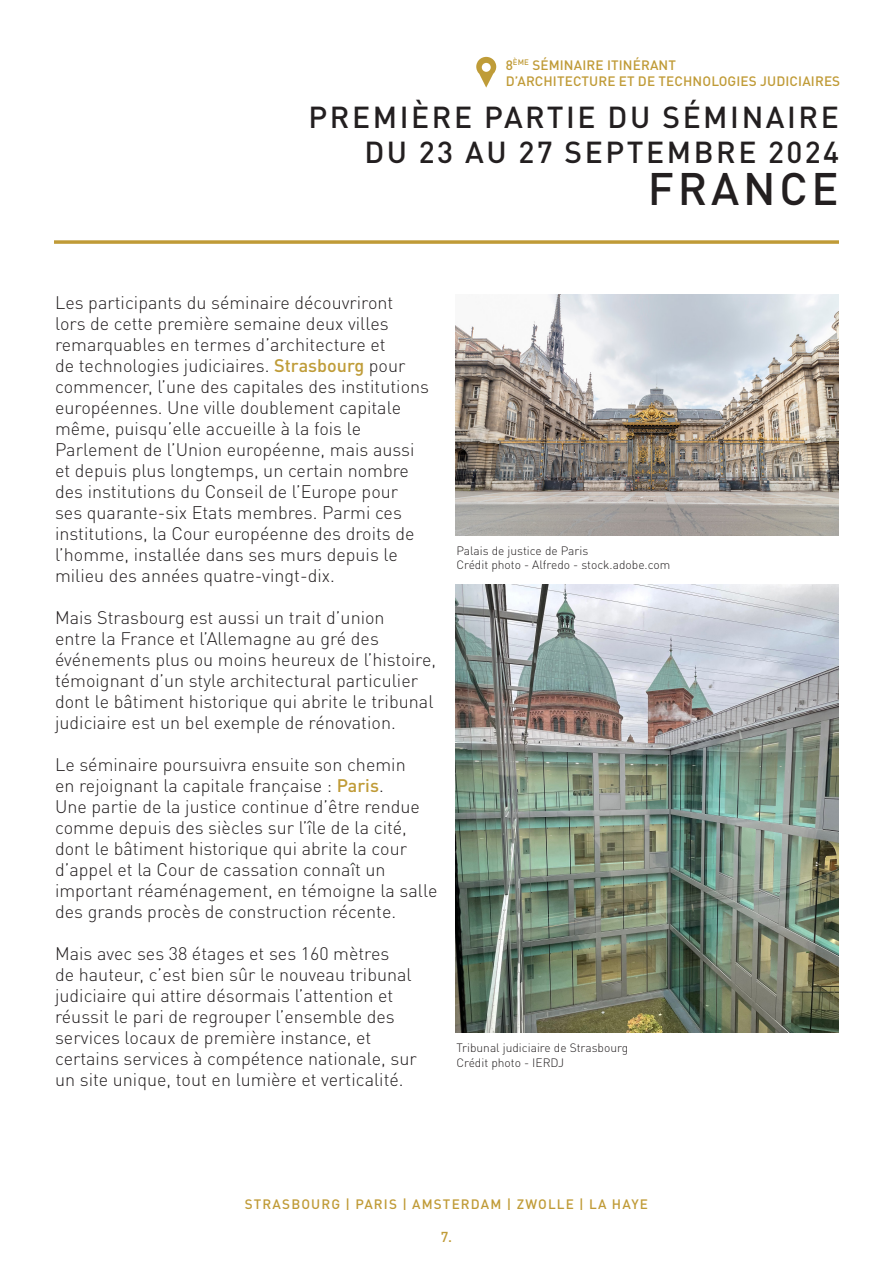
<style>
.page{position:relative;width:893px;height:1263px;background:#fff}
.page>*{position:absolute;margin:0;border:0;box-sizing:border-box;transform-origin:0 0}
.t1{font:500 45px "DINOT";letter-spacing:.085em;color:#231f20}
.t2{font:500 30px "DINOT";letter-spacing:.085em;color:#231f20}
.t3{font:300 18px/21px "DINOT";color:#231f20}
.t4{font:500 14.25px "DINOT";color:#c09b37}
.t5{font:500 13.5px "DINOT";letter-spacing:.01em;color:#c09b37}
.t6{font:500 13.5px "DINOT";letter-spacing:.085em;color:#c09b37}
.t7{font:300 12px "DINOT";color:#231f20}
.s1{font-weight:500;color:#bf9c38}
.s2{font-weight:500;color:#c09b37}
</style>
<div class="page">
<svg style="left:476px;top:57px;width:20px;height:31px"></svg>
<div style="left:482px;top:63px;width:9px;height:9px;background:#fff;border-radius:50%"></div>
<hr style="left:54px;top:241px;width:785px;height:3px;background:#c09b37">
<img style="left:455px;top:295px;width:384px;height:241px">
<img style="left:455px;top:585px;width:384px;height:447px">
<p class="t5" style="left:506px;top:55px;width:172px">8<sup>ÈME</sup> SÉMINAIRE ITINÉRANT</p>
<p class="t5" style="left:506px;top:71px;width:336px">D’ARCHITECTURE ET DE TECHNOLOGIES JUDICIAIRES</p>
<p class="t2" style="left:309px;top:94px;width:532px">PREMIÈRE PARTIE DU SÉMINAIRE</p>
<p class="t2" style="left:364px;top:129px;width:476px">DU 23 AU 27 SEPTEMBRE 2024</p>
<p class="t1" style="left:648px;top:154px;width:192px">FRANCE</p>
<p class="t3" style="left:55px;top:290px;width:376px">Les participants du séminaire découvriront<br>lors de cette première semaine deux villes remarquables en termes d’architecture et<br>de technologies judiciaires. <span class="s1">Strasbourg</span> pour commencer, l’une des capitales des institutions européennes. Une ville doublement capitale même, puisqu’elle accueille à la fois le Parlement de l’Union européenne, mais aussi et depuis plus longtemps, un certain nombre des institutions du Conseil de l’Europe pour ses quarante-six Etats membres. Parmi ces institutions, la Cour européenne des droits de l’homme, installée dans ses murs depuis le milieu des années quatre-vingt-dix.</p>
<p class="t3" style="left:55px;top:605px;width:383px">Mais Strasbourg est aussi un trait d’union<br>entre la France et l’Allemagne au gré des événements plus ou moins heureux de l’histoire, témoignant d’un style architectural particulier dont le bâtiment historique qui abrite le tribunal judiciaire est un bel exemple de rénovation.</p>
<p class="t3" style="left:55px;top:752px;width:384px">Le séminaire poursuivra ensuite son chemin<br>en rejoignant la capitale française : <span class="s2">Paris</span>.<br>Une partie de la justice continue d’être rendue comme depuis des siècles sur l’île de la cité, dont le bâtiment historique qui abrite la cour d’appel et la Cour de cassation connaît un important réaménagement, en témoigne la salle des grands procès de construction récente.</p>
<p class="t3" style="left:55px;top:941px;width:363px">Mais avec ses 38 étages et ses 160 mètres<br>de hauteur, c’est bien sûr le nouveau tribunal judiciaire qui attire désormais l’attention et réussit le pari de regrouper l’ensemble des services locaux de première instance, et certains services à compétence nationale, sur un site unique, tout en lumière et verticalité.</p>
<p class="t7" style="left:456px;top:541px;width:133px">Palais de justice de Paris</p>
<p class="t7" style="left:456px;top:556px;width:215px">Crédit photo - Alfredo - stock.adobe.com</p>
<p class="t7" style="left:456px;top:1039px;width:173px">Tribunal judiciaire de Strasbourg</p>
<p class="t7" style="left:456px;top:1053px;width:109px">Crédit photo - IERDJ</p>
<p class="t6" style="left:245px;top:1194px;width:405px">STRASBOURG | PARIS | AMSTERDAM | ZWOLLE | LA HAYE</p>
<p class="t4" style="left:441px;top:1226px;width:13px">7.</p>
</div>
